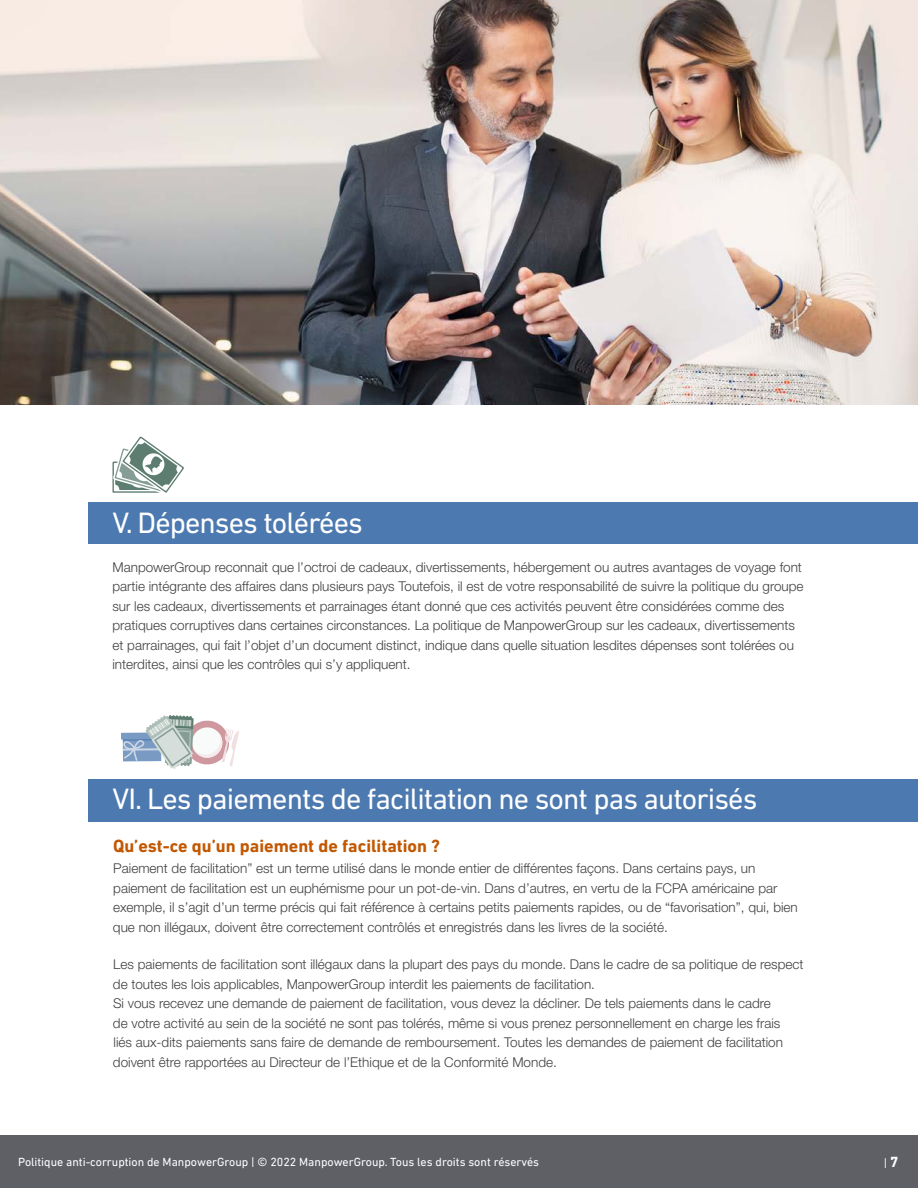
<style>
.page{position:relative;width:918px;height:1188px;background:#fff}
.page>*{position:absolute;margin:0;border:0;box-sizing:border-box;transform-origin:0 0}
.t1{font:30px "DIN Next LT Pro";letter-spacing:-.03em;color:#fff}
.t2{font:700 18px "DIN Next LT Pro";color:#c25700}
.t3{font:300 13.5px/19.5px "Helvetica Neue LT Std";color:#404040}
.t4{font:12px "DIN Next LT Pro";color:#fff}
.s1{font-weight:700;font-size:15px}
</style>
<div class="page">
<img style="left:0;top:0;width:918px;height:405px">
<div style="left:88px;top:502px;width:830px;height:42px;background:#4c79af"></div>
<div style="left:88px;top:779px;width:830px;height:42px;background:#4c79af"></div>
<svg style="left:112px;top:436px;width:72px;height:57px"></svg>
<div style="left:121px;top:732px;width:42px;height:7px;background:#799ac3"></div>
<svg style="left:123px;top:715px;width:116px;height:54px"></svg>
<div style="left:0;top:1136px;width:918px;height:52px;background:#5e6066"></div>
<h1 class="t1" style="left:112px;top:505px;width:252px">V. Dépenses tolérées</h1>
<p class="t3" style="left:112px;top:557px;width:693px">ManpowerGroup reconnait que l’octroi de cadeaux, divertissements, hébergement ou autres avantages de voyage font partie intégrante des affaires dans plusieurs pays Toutefois, il est de votre responsabilité de suivre la politique du groupe sur les cadeaux, divertissements et parrainages étant donné que ces activités peuvent être considérées comme des pratiques corruptives dans certaines circonstances. La politique de ManpowerGroup sur les cadeaux, divertissements et parrainages, qui fait l’objet d’un document distinct, indique dans quelle situation lesdites dépenses sont tolérées ou interdites, ainsi que les contrôles qui s’y appliquent.</p>
<h1 class="t1" style="left:112px;top:782px;width:646px">VI. Les paiements de facilitation ne sont pas autorisés</h1>
<h2 class="t2" style="left:113px;top:836px;width:328px">Qu’est-ce qu’un paiement de facilitation ?</h2>
<p class="t3" style="left:113px;top:858px;width:686px">Paiement de facilitation” est un terme utilisé dans le monde entier de différentes façons. Dans certains pays, un paiement de facilitation est un euphémisme pour un pot-de-vin. Dans d’autres, en vertu de la FCPA américaine par exemple, il s’agit d’un terme précis qui fait référence à certains petits paiements rapides, ou de “favorisation”, qui, bien que non illégaux, doivent être correctement contrôlés et enregistrés dans les livres de la société.</p>
<p class="t3" style="left:113px;top:954px;width:692px">Les paiements de facilitation sont illégaux dans la plupart des pays du monde. Dans le cadre de sa politique de respect de toutes les lois applicables, ManpowerGroup interdit les paiements de facilitation.<br>Si vous recevez une demande de paiement de facilitation, vous devez la décliner. De tels paiements dans le cadre<br>de votre activité au sein de la société ne sont pas tolérés, même si vous prenez personnellement en charge les frais<br>liés aux-dits paiements sans faire de demande de remboursement. Toutes les demandes de paiement de facilitation doivent être rapportées au Directeur de l’Ethique et de la Conformité Monde.</p>
<p class="t4" style="left:18px;top:1155px;width:523px">Politique anti-corruption de ManpowerGroup | © 2022 ManpowerGroup. Tous les droits sont réservés</p>
<p class="t4" style="left:884px;top:1156px;width:16px">| <span class="s1">7</span></p>
</div>
